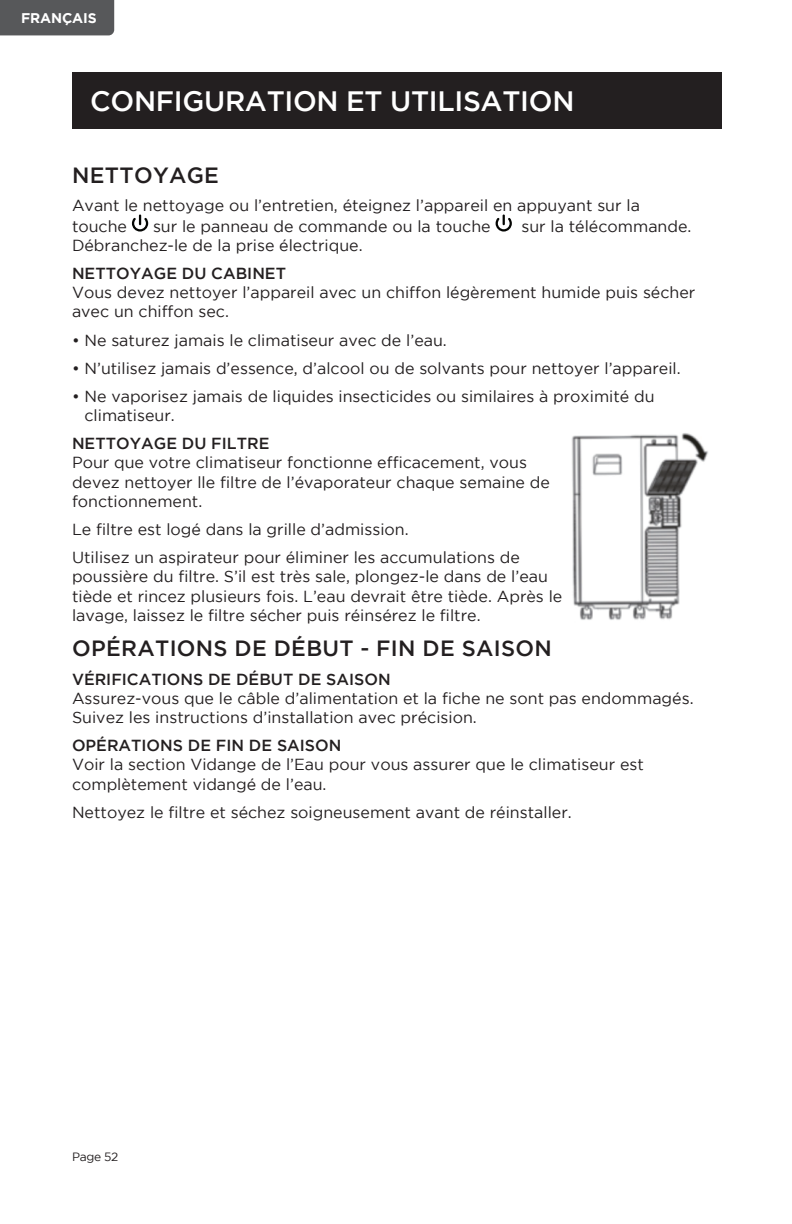
<style>
.page{position:relative;width:792px;height:1224px;background:#fff}
.page>*{position:absolute;margin:0;border:0;box-sizing:border-box;transform-origin:0 0}
.t1{font:500 28px "Gotham";letter-spacing:-.01em;color:#fff}
.t2{font:500 22px "Gotham";letter-spacing:.015em;color:#231f20}
.t3{font:16px/19.2px "Gotham";color:#231f20}
.t4{font:500 16px "Gotham";color:#231f20}
.t5{font:700 14px "Gotham";letter-spacing:-.01em;color:#fff}
.t6{font:12px "Gotham";letter-spacing:-.025em;color:#231f20}
</style>
<div class="page">
<div style="left:0;top:0;width:114px;height:35px;background:#57585a"></div>
<svg style="left:132px;top:215px;width:16px;height:17px"></svg>
<svg style="left:496px;top:215px;width:16px;height:17px"></svg>
<div style="left:72px;top:72px;width:649px;height:57px;background:#231f20"></div>
<img style="left:571px;top:433px;width:137px;height:187px">
<p class="t5" style="left:21px;top:10px;width:77px">FRANÇAIS</p>
<h1 class="t1" style="left:90px;top:85px;width:486px">CONFIGURATION ET UTILISATION</h1>
<h2 class="t2" style="left:72px;top:163px;width:148px">NETTOYAGE</h2>
<p class="t3" style="left:72px;top:195px;width:569px;line-height:20.2px">Avant le nettoyage ou l’entretien, éteignez l’appareil en appuyant sur la touche</p>
<p class="t3" style="left:153px;top:216px;width:339px">sur le panneau de commande ou la touche</p>
<p class="t3" style="left:521px;top:216px;width:172px">sur la télécommande.</p>
<p class="t3" style="left:72px;top:235px;width:292px">Débranchez-le de la prise électrique.</p>
<p class="t4" style="left:72px;top:264px;width:216px">NETTOYAGE DU CABINET</p>
<p class="t3" style="left:72px;top:283px;width:625px">Vous devez nettoyer l’appareil avec un chiffon légèrement humide puis sécher avec un chiffon sec.</p>
<p class="t3" style="left:72px;top:330px;width:376px">• Ne saturez jamais le climatiseur avec de l’eau.</p>
<p class="t3" style="left:72px;top:358px;width:610px">• N’utilisez jamais d’essence, d’alcool ou de solvants pour nettoyer l’appareil.</p>
<p class="t3" style="left:84px;top:386px;width:572px;text-indent:-12px">• Ne vaporisez jamais de liquides insecticides ou similaires à proximité du climatiseur.</p>
<p class="t4" style="left:72px;top:435px;width:199px">NETTOYAGE DU FILTRE</p>
<p class="t3" style="left:72px;top:453px;width:479px">Pour que votre climatiseur fonctionne efficacement, vous devez nettoyer lle filtre de l’évaporateur chaque semaine de fonctionnement.</p>
<p class="t3" style="left:72px;top:515px;width:449px;line-height:28.2px">Le filtre est logé dans la grille d’admission.<br>Utilisez un aspirateur pour éliminer les accumulations de</p>
<p class="t3" style="left:72px;top:567px;width:492px">poussière du filtre. S’il est très sale, plongez-le dans de l’eau tiède et rincez plusieurs fois. L’eau devrait être tiède. Après le lavage, laissez le filtre sécher puis réinsérez le filtre.</p>
<h2 class="t2" style="left:72px;top:636px;width:481px">OPÉRATIONS DE DÉBUT - FIN DE SAISON</h2>
<p class="t4" style="left:72px;top:670px;width:320px">VÉRIFICATIONS DE DÉBUT DE SAISON</p>
<p class="t3" style="left:72px;top:688px;width:623px">Assurez-vous que le câble d’alimentation et la fiche ne sont pas endommagés.<br>Suivez les instructions d’installation avec précision.</p>
<p class="t4" style="left:72px;top:736px;width:271px">OPÉRATIONS DE FIN DE SAISON</p>
<p class="t3" style="left:72px;top:755px;width:573px">Voir la section Vidange de l’Eau pour vous assurer que le climatiseur est complètement vidangé de l’eau.</p>
<p class="t3" style="left:72px;top:802px;width:501px">Nettoyez le filtre et séchez soigneusement avant de réinstaller.</p>
<p class="t6" style="left:72px;top:1150px;width:48px">Page 52</p>
</div>
